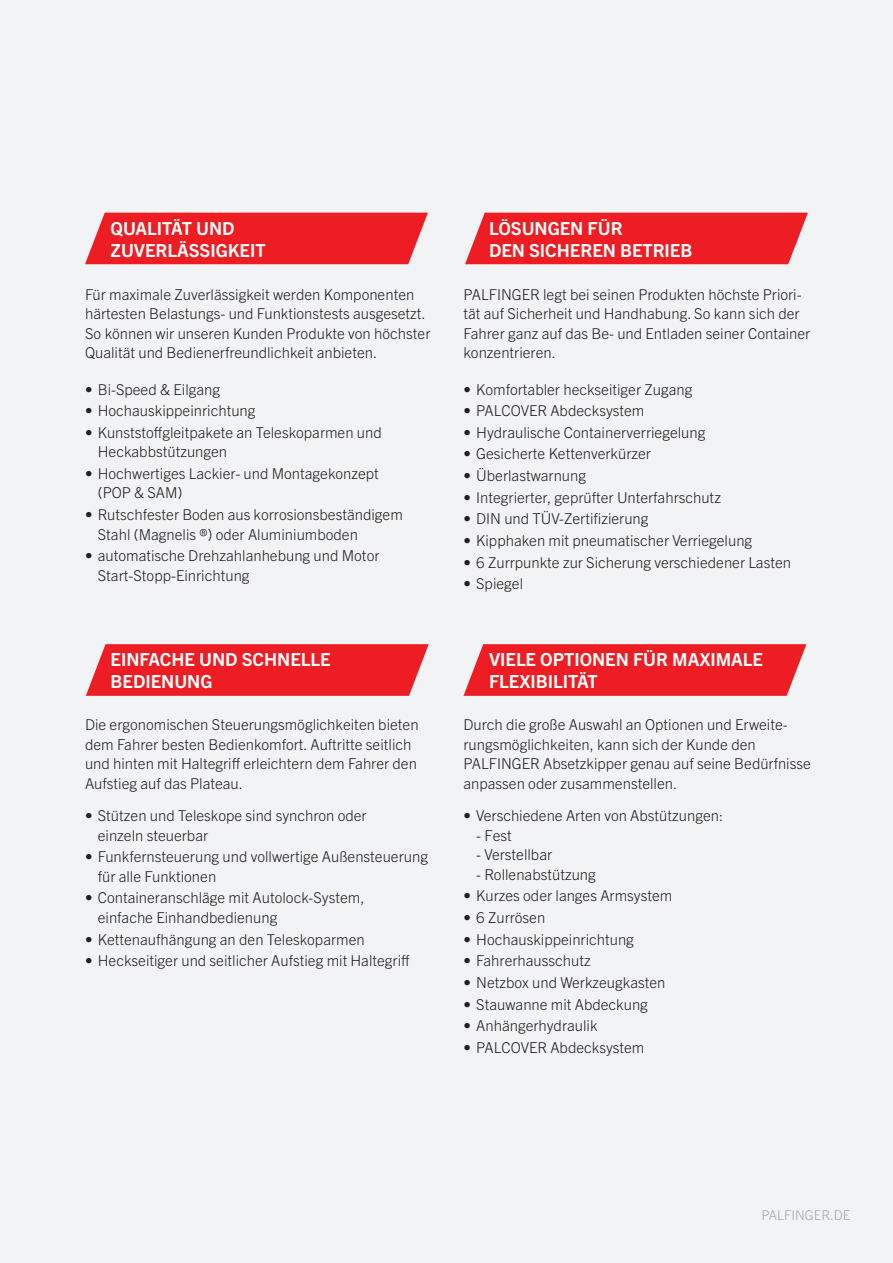
<style>
.page{position:relative;width:893px;height:1263px;background:#f2f3f4}
.page>*{position:absolute;margin:0;border:0;box-sizing:border-box;transform-origin:0 0}
.Überschrift_Balken{font:700 18px "Trade Gothic Next LT Pro";color:#fff}
.Text{font:300 15px/19.5px "Trade Gothic Next LT Pro";color:#231f20}
.Überschrift_Balken-2{font:300 15px/19.5px "Trade Gothic Next LT Pro";color:#231f20}
.t1{font:300 13.5px "Trade Gothic Next LT Pro";color:#a8a9ad}
</style>
<div class="page">
<svg style="left:463px;top:644px;width:343px;height:52px;background:#ee2a30"></svg>
<svg style="left:86px;top:644px;width:343px;height:52px;background:#ee2a30"></svg>
<div style="left:85px;top:213px;width:343px;height:51px;background:#ee1d23"></div>
<div style="left:465px;top:213px;width:343px;height:51px;background:#ee1d23"></div>
<p class="Überschrift_Balken" style="left:111px;top:216px;width:125px">QUALITÄT UND</p>
<p class="Überschrift_Balken" style="left:111px;top:238px;width:157px">ZUVERLÄSSIGKEIT</p>
<p class="Überschrift_Balken-2" style="left:85px;top:283px;width:347px">Für maximale Zuverlässigkeit werden Komponenten härtesten Belastungs- und Funktionstests ausgesetzt.<br>So können wir unseren Kunden Produkte von höchster Qualität und Bedienerfreundlichkeit anbieten.</p>
<p class="Text" style="left:85px;top:378px;width:137px">• Bi-Speed &amp; Eilgang</p>
<p class="Text" style="left:85px;top:400px;width:172px">• Hochauskippeinrichtung</p>
<p class="Text" style="left:98px;top:422px;width:286px;text-indent:-13px">• Kunststoffgleitpakete an Teleskoparmen und<br>Heckabbstützungen</p>
<p class="Text" style="left:98px;top:463px;width:283px;text-indent:-13px">• Hochwertiges Lackier- und Montagekonzept (POP &amp; SAM)</p>
<p class="Text" style="left:98px;top:504px;width:307px;text-indent:-13px">• Rutschfester Boden aus korrosionsbeständigem<br>Stahl (Magnelis ®) oder Aluminiumboden</p>
<p class="Text" style="left:98px;top:545px;width:283px;text-indent:-13px">• automatische Drehzahlanhebung und Motor<br>Start-Stopp-Einrichtung</p>
<p class="Überschrift_Balken" style="left:111px;top:647px;width:221px">EINFACHE UND SCHNELLE</p>
<p class="Überschrift_Balken" style="left:111px;top:668px;width:103px">BEDIENUNG</p>
<p class="Text" style="left:85px;top:714px;width:335px">Die ergonomischen Steuerungsmöglichkeiten bieten dem Fahrer besten Bedienkomfort. Auftritte seitlich und hinten mit Haltegriff erleichtern dem Fahrer den Aufstieg auf das Plateau.</p>
<p class="Text" style="left:98px;top:805px;width:270px;text-indent:-13px">• Stützen und Teleskope sind synchron oder einzeln steuerbar</p>
<p class="Text" style="left:98px;top:846px;width:332px;text-indent:-13px">• Funkfernsteuerung und vollwertige Außensteuerung für alle Funktionen</p>
<p class="Text" style="left:98px;top:887px;width:268px;text-indent:-13px">• Containeranschläge mit Autolock-System, einfache Einhandbedienung</p>
<p class="Text" style="left:85px;top:928px;width:281px">• Kettenaufhängung an den Teleskoparmen</p>
<p class="Text" style="left:85px;top:950px;width:326px">• Heckseitiger und seitlicher Aufstieg mit Haltegriff</p>
<p class="Überschrift_Balken" style="left:489px;top:216px;width:135px">LÖSUNGEN FÜR</p>
<p class="Überschrift_Balken" style="left:489px;top:238px;width:205px">DEN SICHEREN BETRIEB</p>
<p class="Überschrift_Balken-2" style="left:463px;top:283px;width:348px">PALFINGER legt bei seinen Produkten höchste Priori&shy;tät auf Sicherheit und Handhabung. So kann sich der Fahrer ganz auf das Be- und Entladen seiner Container konzentrieren.</p>
<p class="Text" style="left:463px;top:378px;width:230px">• Komfortabler heckseitiger Zugang</p>
<p class="Text" style="left:463px;top:400px;width:182px">• PALCOVER Abdecksystem</p>
<p class="Text" style="left:463px;top:422px;width:243px">• Hydraulische Containerverriegelung</p>
<p class="Text" style="left:463px;top:443px;width:189px">• Gesicherte Kettenverkürzer</p>
<p class="Text" style="left:463px;top:465px;width:124px">• Überlastwarnung</p>
<p class="Text" style="left:463px;top:486px;width:259px">• Integrierter, geprüfter Unterfahrschutz</p>
<p class="Text" style="left:463px;top:508px;width:187px">• DIN und TÜV-Zertifizierung</p>
<p class="Text" style="left:463px;top:530px;width:290px">• Kipphaken mit pneumatischer Verriegelung</p>
<p class="Text" style="left:463px;top:551px;width:329px">• 6 Zurrpunkte zur Sicherung verschiedener Lasten</p>
<p class="Text" style="left:463px;top:573px;width:61px">• Spiegel</p>
<p class="Überschrift_Balken" style="left:489px;top:647px;width:275px">VIELE OPTIONEN FÜR MAXIMALE</p>
<p class="Überschrift_Balken" style="left:489px;top:668px;width:110px">FLEXIBILITÄT</p>
<p class="Text" style="left:463px;top:714px;width:349px">Durch die große Auswahl an Optionen und Erweite&shy;rungsmöglichkeiten, kann sich der Kunde den PALFINGER Absetzkipper genau auf seine Bedürfnisse anpassen oder zusammenstellen.</p>
<p class="Text" style="left:463px;top:805px;width:261px">• Verschiedene Arten von Abstützungen:</p>
<p class="Text" style="left:476px;top:824px;width:37px">- Fest</p>
<p class="Text" style="left:476px;top:844px;width:77px">- Verstellbar</p>
<p class="Text" style="left:476px;top:863px;width:121px">- Rollenabstützung</p>
<p class="Text" style="left:463px;top:885px;width:210px">• Kurzes oder langes Armsystem</p>
<p class="Text" style="left:463px;top:907px;width:83px">• 6 Zurrösen</p>
<p class="Text" style="left:463px;top:928px;width:172px">• Hochauskippeinrichtung</p>
<p class="Text" style="left:463px;top:950px;width:129px">• Fahrerhausschutz</p>
<p class="Text" style="left:463px;top:972px;width:203px">• Netzbox und Werkzeugkasten</p>
<p class="Text" style="left:463px;top:993px;width:186px">• Stauwanne mit Abdeckung</p>
<p class="Text" style="left:463px;top:1015px;width:136px">• Anhängerhydraulik</p>
<p class="Text" style="left:463px;top:1036px;width:182px">• PALCOVER Abdecksystem</p>
<p class="t1" style="left:761px;top:1206px;width:91px">PALFINGER.DE</p>
</div>
